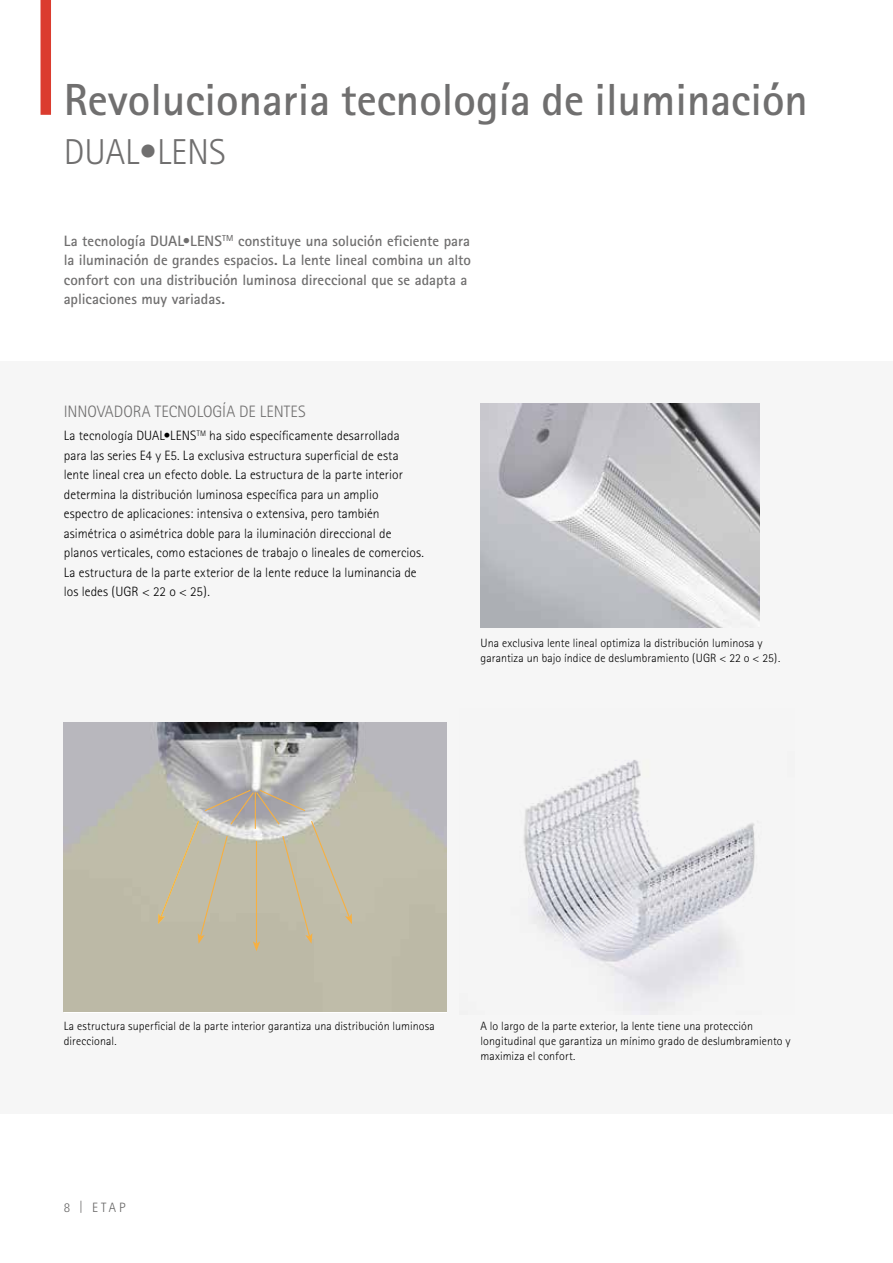
<style>
.page{position:relative;width:893px;height:1263px;background:#fff}
.page>*{position:absolute;margin:0;border:0;box-sizing:border-box;transform-origin:0 0}
.t1{font:700 45px "Rotis Sans Serif";color:#706f6f}
.t2{font:300 36px "Rotis Sans Serif";color:#706f6f}
.t3{font:300 16.5px "Rotis Sans Serif";color:#706f6f}
.t4{font:700 15px/19.5px "Rotis Sans Serif";color:#706f6f}
.t5{font:300 13.5px/19.5px "Rotis Sans Serif";letter-spacing:.005em;color:#000}
.t6{font:300 13.5px "Rotis Sans Serif";color:#646363}
.t7{font:300 12px/15px "Rotis Sans Serif";letter-spacing:.01em;color:#000}
.s1{font-family:"Rotis Sans Serif Pro";font-weight:400}
</style>
<div class="page">
<div style="left:0;top:361px;width:893px;height:753px;background:#f6f6f6"></div>
<img style="left:480px;top:404px;width:279px;height:224px">
<img style="left:523px;top:760px;width:232px;height:251px">
<img style="left:64px;top:723px;width:382px;height:288px">
<svg style="left:158px;top:789px;width:194px;height:162px;background:#c0bbaa"></svg>
<div style="left:41px;top:0;width:10px;height:115px;background:#db3c2f"></div>
<h1 class="t1" style="left:64px;top:71px;width:746px">Revolucionaria tecnología de iluminación</h1>
<h2 class="t2" style="left:64px;top:131px;width:163px">DUAL<span class="s1">•</span>LENS</h2>
<p class="t4" style="left:64px;top:231px;width:409px">La tecnología DUAL•LENS<sup>TM</sup> constituye una solución eficiente para la iluminación de grandes espacios. La lente lineal combina un alto confort con una distribución luminosa direccional que se adapta a aplicaciones muy variadas.</p>
<p class="t3" style="left:64px;top:401px;width:243px">INNOVADORA TECNOLOGÍA DE LENTES</p>
<p class="t5" style="left:64px;top:426px;width:362px">La tecnología DUAL•LENS<sup>TM</sup> ha sido específicamente desarrollada para las series E4 y E5. La exclusiva estructura superficial de esta lente lineal crea un efecto doble. La estructura de la parte interior determina la distribución luminosa específica para un amplio espectro de aplicaciones: intensiva o extensiva, pero también asimétrica o asimétrica doble para la iluminación direccional de planos verticales, como estaciones de trabajo o lineales de comercios.<br>La estructura de la parte exterior de la lente reduce la luminancia de los ledes (UGR &lt; 22 o &lt; 25).</p>
<p class="t7" style="left:480px;top:635px;width:301px">Una exclusiva lente lineal optimiza la distribución luminosa y garantiza un bajo índice de deslumbramiento (UGR &lt; 22 o &lt; 25).</p>
<p class="t7" style="left:64px;top:1018px;width:373px">La estructura superficial de la parte interior garantiza una distribución luminosa direccional.</p>
<p class="t7" style="left:480px;top:1018px;width:312px">A lo largo de la parte exterior, la lente tiene una protección longitudinal que garantiza un mínimo grado de deslumbramiento y maximiza el confort.</p>
<p class="t6" style="left:64px;top:1199px;width:63px">8 | ETAP</p>
</div>
